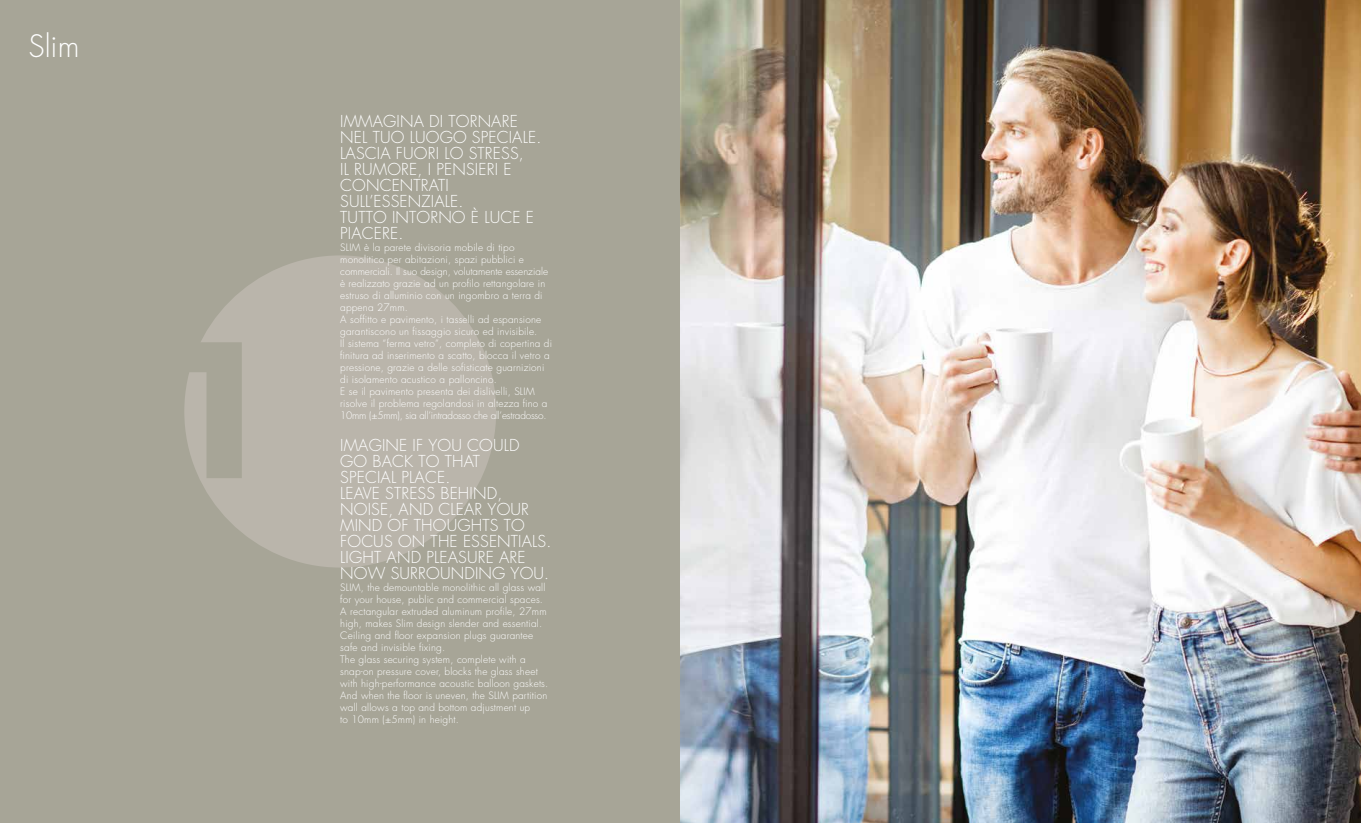
<style>
.page{position:relative;width:1361px;height:823px;background:#fff}
.page>*{position:absolute;margin:0;border:0;box-sizing:border-box;transform-origin:0 0}
.t1{font:300 30px "Futura";color:#fff}
.t2{font:300 16px/16px "Futura Std";letter-spacing:.01em;color:#fff}
.t3{font:300 10px/12px "Futura Std";letter-spacing:.02em;color:#fff}
</style>
<div class="page">
<div style="left:0;top:0;width:680px;height:822px;background:#a7a597"></div>
<div style="left:184px;top:255px;width:312px;height:312px;background:#bab5ab;border-radius:50%"></div>
<img style="left:680px;top:0;width:681px;height:822px">
<h1 class="t1" style="left:28px;top:27px;width:53px">Slim</h1>
<h2 class="t2" style="left:340px;top:113px;width:203px">IMMAGINA DI TORNARE<br>NEL TUO LUOGO SPECIALE.<br>LASCIA FUORI LO STRESS,<br>IL RUMORE, I PENSIERI E<br>CONCENTRATI<br>SULL’ESSENZIALE.<br>TUTTO INTORNO È LUCE E<br>PIACERE.</h2>
<p class="t3" style="left:340px;top:241px;width:213px">SLIM è la parete divisoria mobile di tipo monolitico per abitazioni, spazi pubblici e commerciali. Il suo design, volutamente essenziale è realizzato grazie ad un profilo rettangolare in estruso di alluminio con un ingombro a terra di appena 27mm.<br>A soffitto e pavimento, i tasselli ad espansione garantiscono un fissaggio sicuro ed invisibile.<br>Il sistema “ferma vetro”, completo di copertina di finitura ad inserimento a scatto, blocca il vetro a pressione, grazie a delle sofisticate guarnizioni di isolamento acustico a palloncino.<br>E se il pavimento presenta dei dislivelli, SLIM risolve il problema regolandosi in altezza fino a 10mm (±5mm), sia all’intradosso che all’estradosso.</p>
<h2 class="t2" style="left:340px;top:437px;width:213px">IMAGINE IF YOU COULD<br>GO BACK TO THAT<br>SPECIAL PLACE.<br>LEAVE STRESS BEHIND,<br>NOISE, AND CLEAR YOUR<br>MIND OF THOUGHTS TO<br>FOCUS ON THE ESSENTIALS.<br>LIGHT AND PLEASURE ARE<br>NOW SURROUNDING YOU.</h2>
<p class="t3" style="left:340px;top:581px;width:210px">SLIM, the demountable monolithic all glass wall for your house, public and commercial spaces.<br>A rectangular extruded aluminum profile, 27mm high, makes Slim design slender and essential.<br>Ceiling and floor expansion plugs guarantee safe and invisible fixing.<br>The glass securing system, complete with a snap-on pressure cover, blocks the glass sheet with high-performance acoustic balloon gaskets.<br>And when the floor is uneven, the SLIM partition wall allows a top and bottom adjustment up<br>to 10mm (±5mm) in height.</p>
</div>
